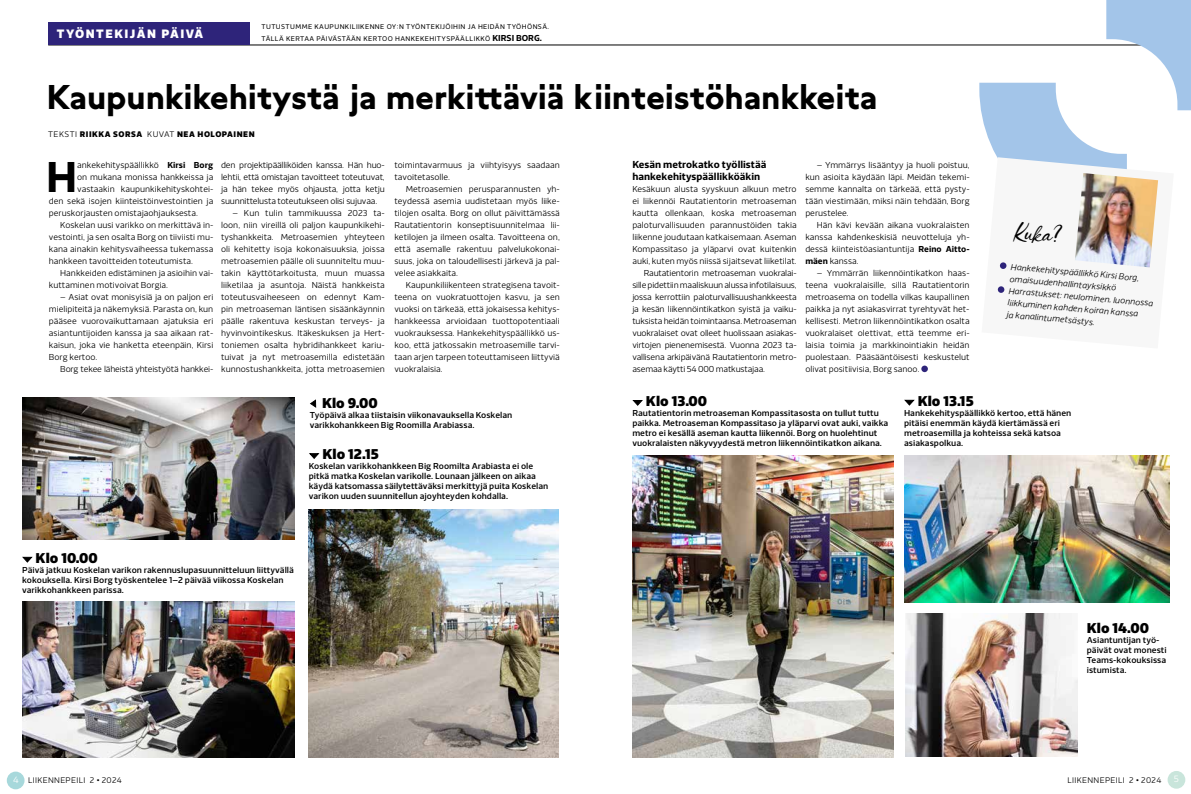
<style>
.page{position:relative;width:1191px;height:794px;background:#fff}
.page>*{position:absolute;margin:0;border:0;box-sizing:border-box;transform-origin:0 0}
.t1{font:700 42.4px "HKL Sans";color:#000}
.t2{font:700 32px "Grato Classic";letter-spacing:.015em;color:#000}
.t3{font:20px "Bright Cheerful";color:#000}
.t4{font:900 14px "HKL Sans";color:#000}
.t5{font:900 12px "HKL Sans";letter-spacing:.12em;color:#fff}
.t6{font:700 10px/12px "HKL Sans";color:#000}
.t7{font:300 9px "HKL Sans";color:#fff}
.t8{font:300 8.5px/12px "HKL Sans";color:#000;text-align:justify}
.t9{font:500 8.5px/10px "HKL Sans";color:#000}
.t10{font:300 8.5px "HKL Sans";letter-spacing:-.02em;color:#000}
.t11{font:italic 300 8.5px/12px "HKL Sans";color:#000}
.t12{font:300 8px "HKL Sans";letter-spacing:.04em;color:#000}
.t13{font:900 8px "HKL Sans";letter-spacing:.06em;color:#000}
.t14{font:6.7px "HKL Sans";letter-spacing:.06em;color:#000}
.s1{font-weight:700;font-size:8.5px}
.s2{font-weight:300}
.s3{font-weight:700}
.s4{font-size:9px;color:#fff}
</style>
<div class="page">
<div style="left:1167px;top:771px;width:18px;height:17px;background:#c9e5db;border-radius:50%"></div>
<div style="left:7px;top:771px;width:18px;height:18px;background:#a7d8db;border-radius:50%"></div>
<hr style="left:48px;top:45px;width:1143px;height:1px;background:#000">
<img style="left:904px;top:455px;width:265px;height:147px">
<img style="left:22px;top:397px;width:272px;height:143px">
<img style="left:22px;top:602px;width:272px;height:155px">
<img style="left:309px;top:509px;width:249px;height:248px">
<div style="left:48px;top:23px;width:201px;height:22px;background:#2e247a"></div>
<svg style="left:979px;top:0;width:212px;height:293px"></svg>
<svg style="left:999px;top:262px;width:7px;height:7px"></svg>
<div style="left:997px;top:286px;width:7px;height:7px;background:#2e247a;border-radius:50%"></div>
<div style="left:921px;top:365px;width:7px;height:7px;background:#2e247a;border-radius:50%"></div>
<svg style="left:310px;top:399px;width:7px;height:9px"></svg>
<svg style="left:22px;top:556px;width:11px;height:7px"></svg>
<svg style="left:309px;top:453px;width:11px;height:6px"></svg>
<svg style="left:632px;top:400px;width:11px;height:6px"></svg>
<svg style="left:904px;top:399px;width:11px;height:7px"></svg>
<img style="left:632px;top:455px;width:261px;height:302px">
<img style="left:905px;top:614px;width:172px;height:142px">
<img style="left:1075px;top:173px;width:83px;height:94px">
<h3 class="t5" style="left:57px;top:25px;width:148px">TYÖNTEKIJÄN PÄIVÄ</h3>
<p class="t14" style="left:261px;top:23px;width:289px">TUTUSTUMME KAUPUNKILIIKENNE OY:N TYÖNTEKIJÖIHIN JA HEIDÄN TYÖHÖNSÄ.</p>
<p class="t14" style="left:261px;top:35px;width:282px">TÄLLÄ KERTAA PÄIVÄSTÄÄN KERTOO HANKEKEHITYSPÄÄLLIKKÖ <span class="s1">KIRSI BORG.</span></p>
<h2 class="t2" style="left:47px;top:69px;width:832px">Kaupunkikehitystä ja merkittäviä kiinteistöhankkeita</h2>
<p class="t13" style="left:48px;top:129px;width:208px"><span class="s2">TEKSTI</span> RIIKKA SORSA <span class="s2">KUVAT</span> NEA HOLOPAINEN</p>
<h1 class="t1" style="left:46px;top:150px;width:33px">H</h1>
<p class="t8" style="left:77px;top:159px;width:138px">ankekehityspäällikkö <span class="s3">Kirsi Borg</span></p>
<p class="t8" style="left:221px;top:159px;width:165px">den projektipäälliköiden kanssa. Hän huo&shy;lehtii, että omistajan tavoitteet toteutuvat, ja hän tekee myös ohjausta, jotta ketju suunnittelusta toteutukseen olisi sujuvaa.</p>
<p class="t8" style="left:221px;top:207px;width:165px;text-indent:11px">– Kun tulin tammikuussa 2023 ta&shy;loon, niin vireillä oli paljon kaupunkikehi&shy;tyshankkeita. Metroasemien yhteyteen oli kehitetty isoja kokonaisuuksia, joissa metroasemien päälle oli suunniteltu muu&shy;takin käyttötarkoitusta, muun muassa liiketilaa ja asuntoja. Näistä hankkeista toteutusvaiheeseen on edennyt Kam&shy;pin metroaseman läntisen sisäänkäynnin päälle rakentuva keskustan terveys- ja hyvinvointikeskus. Itäkeskuksen ja Hert&shy;toniemen osalta hybridihankkeet kariu&shy;tuivat ja nyt metroasemilla edistetään kunnostushankkeita, jotta metroasemien</p>
<p class="t8" style="left:77px;top:171px;width:138px">on mukana monissa hankkeissa ja</p>
<p class="t8" style="left:77px;top:183px;width:138px">vastaakin kaupunkikehityskohtei-</p>
<p class="t8" style="left:49px;top:195px;width:166px">den sekä isojen kiinteistöinvestointien ja</p>
<p class="t8" style="left:49px;top:207px;width:150px">peruskorjausten omistajaohjauksesta.</p>
<p class="t8" style="left:60px;top:219px;width:155px">Koskelan uusi varikko on merkittävä in-</p>
<p class="t8" style="left:49px;top:231px;width:166px">vestointi, ja sen osalta Borg on tiiviisti mu-</p>
<p class="t8" style="left:49px;top:243px;width:166px">kana ainakin kehitysvaiheessa tukemassa</p>
<p class="t8" style="left:49px;top:255px;width:146px">hankkeen tavoitteiden toteutumista.</p>
<p class="t8" style="left:60px;top:267px;width:155px">Hankkeiden edistäminen ja asioihin vai-</p>
<p class="t8" style="left:49px;top:279px;width:121px">kuttaminen motivoivat Borgia.</p>
<p class="t8" style="left:49px;top:291px;width:166px;text-indent:11px">– Asiat ovat monisyisiä ja on paljon eri mielipiteitä ja näkemyksiä. Parasta on, kun pääsee vuorovaikuttamaan ajatuksia eri asiantuntijoiden kanssa ja saa aikaan rat&shy;kaisun, joka vie hanketta eteenpäin, Kirsi Borg kertoo.</p>
<p class="t10" style="left:60px;top:364px;width:155px">Borg tekee läheistä yhteistyötä hankkei-</p>
<p class="t8" style="left:394px;top:159px;width:167px">toimintavarmuus ja viihtyisyys saadaan tavoitetasolle.</p>
<p class="t8" style="left:394px;top:183px;width:167px;text-indent:11px">Metroasemien perusparannusten yh&shy;teydessä asemia uudistetaan myös liike&shy;tilojen osalta. Borg on ollut päivittämässä Rautatientorin konseptisuunnitelmaa lii&shy;ketilojen ja ilmeen osalta. Tavoitteena on, että asemalle rakentuu palvelukokonai&shy;suus, joka on taloudellisesti järkevä ja pal&shy;velee asiakkaita.</p>
<p class="t8" style="left:394px;top:279px;width:167px;text-indent:11px">Kaupunkiliikenteen strategisena tavoit&shy;teena on vuokratuottojen kasvu, ja sen vuoksi on tärkeää, että jokaisessa kehitys&shy;hankkeessa arvioidaan tuottopotentiaali vuokrauksessa. Hankekehityspäällikkö us&shy;koo, että jatkossakin metroasemille tarvi&shy;taan arjen tarpeen toteuttamiseen liittyviä vuokralaisia.</p>
<h3 class="t4" style="left:322px;top:394px;width:57px">Klo 9.00</h3>
<p class="t9" style="left:310px;top:410px;width:204px">Työpäivä alkaa tiistaisin viikonavauksella Koskelan varikkohankkeen Big Roomilla Arabiassa.</p>
<h3 class="t4" style="left:322px;top:445px;width:58px">Klo 12.15</h3>
<p class="t9" style="left:309px;top:461px;width:241px">Koskelan varikkohankkeen Big Roomilta Arabiasta ei ole pitkä matka Koskelan varikolle. Lounaan jälkeen on aikaa käydä katsomassa säilytettäväksi merkittyjä puita Koskelan varikon uuden suunnitellun ajoyhteyden kohdalla.</p>
<h3 class="t4" style="left:36px;top:548px;width:64px">Klo 10.00</h3>
<p class="t9" style="left:22px;top:565px;width:273px">Päivä jatkuu Koskelan varikon rakennuslupasuunnitteluun liittyvällä kokouksella. Kirsi Borg työskentelee 1–2 päivää viikossa Koskelan varikkohankkeen parissa.</p>
<p class="t6" style="left:632px;top:158px;width:135px">Kesän metrokatko työllistää hankekehityspäällikköäkin</p>
<p class="t8" style="left:632px;top:183px;width:166px">Kesäkuun alusta syyskuun alkuun metro</p>
<p class="t8" style="left:632px;top:195px;width:166px">ei liikennöi Rautatientorin metroaseman</p>
<p class="t8" style="left:632px;top:207px;width:166px">kautta ollenkaan, koska metroaseman</p>
<p class="t8" style="left:632px;top:219px;width:166px">paloturvallisuuden parannustöiden takia</p>
<p class="t8" style="left:632px;top:231px;width:166px">liikenne joudutaan katkaisemaan. Aseman</p>
<p class="t8" style="left:632px;top:243px;width:166px">Kompassitaso ja yläparvi ovat kuitenkin</p>
<p class="t8" style="left:632px;top:255px;width:166px">auki, kuten myös niissä sijaitsevat liiketilat.</p>
<p class="t10" style="left:643px;top:268px;width:154px">Rautatientorin metroaseman vuokralai-</p>
<p class="t10" style="left:632px;top:280px;width:166px">sille pidettiin maaliskuun alussa infotilaisuus,</p>
<p class="t10" style="left:632px;top:292px;width:166px">jossa kerrottiin paloturvallisuushankkeesta</p>
<p class="t10" style="left:632px;top:304px;width:166px">ja kesän liikennöintikatkon syistä ja vaiku-</p>
<p class="t10" style="left:632px;top:316px;width:166px">tuksista heidän toimintaansa. Metroaseman</p>
<p class="t10" style="left:632px;top:328px;width:166px">vuokralaiset ovat olleet huolissaan asiakas-</p>
<p class="t10" style="left:632px;top:340px;width:166px">virtojen pienenemisestä. Vuonna 2023 ta-</p>
<p class="t10" style="left:632px;top:352px;width:166px">vallisena arkipäivänä Rautatientorin metro-</p>
<p class="t10" style="left:632px;top:364px;width:134px">asemaa käytti 54 000 matkustajaa.</p>
<p class="t8" style="left:805px;top:159px;width:166px;text-indent:11px">– Ymmärrys lisääntyy ja huoli poistuu, kun asioita käydään läpi. Meidän tekemi&shy;semme kannalta on tärkeää, että pysty&shy;tään viestimään, miksi näin tehdään, Borg perustelee.</p>
<p class="t8" style="left:805px;top:219px;width:166px;text-indent:11px">Hän kävi kevään aikana vuokralaisten kanssa kahdenkeskisiä neuvotteluja yh&shy;dessä kiinteistöasiantuntija <span class="s3">Reino Aitto&shy;mäen</span> kanssa.</p>
<p class="t8" style="left:805px;top:267px;width:166px;text-indent:11px">– Ymmärrän liikennöintikatkon haas&shy;teena vuokralaisille, sillä Rautatientorin metroasema on todella vilkas kaupallinen paikka ja nyt asiakasvirrat tyrehtyvät het&shy;kellisesti. Metron liikennöintikatkon osalta vuokralaiset olettivat, että teemme eri&shy;laisia toimia ja markkinointiakin heidän puolestaan. Pääsääntöisesti keskustelut olivat positiivisia, Borg sanoo.</p>
<h3 class="t3" style="left:1013px;top:220px;width:52px;rotate:4deg">Kuka?</h3>
<p class="t11" style="left:1011px;top:261px;width:147px;rotate:5deg">Hankekehityspäällikkö Kirsi Borg, omaisuudenhallintayksikkö<br>Harrastukset: neulominen, luonnossa liikkuminen kahden koiran kanssa<br>ja kanalintumetsästys.</p>
<h3 class="t4" style="left:646px;top:392px;width:63px">Klo 13.00</h3>
<p class="t9" style="left:632px;top:408px;width:257px">Rautatientorin metroaseman Kompassitasosta on tullut tuttu paikka. Metroaseman Kompassitaso ja yläparvi ovat auki, vaikka metro ei kesällä aseman kautta liikennöi. Borg on huolehtinut vuokralaisten näkyvyydestä metron liikennöintikatkon aikana.</p>
<h3 class="t4" style="left:917px;top:391px;width:58px">Klo 13.15</h3>
<p class="t9" style="left:904px;top:408px;width:169px">Hankekehityspäällikkö kertoo, että hänen pitäisi enemmän käydä kiertämässä eri metroasemilla ja kohteissa sekä katsoa asiakaspolkua.</p>
<h3 class="t4" style="left:1086px;top:619px;width:64px">Klo 14.00</h3>
<p class="t9" style="left:1086px;top:635px;width:81px">Asiantuntijan työ&shy;päivät ovat monesti<br>Teams-kokouksissa istumista.</p>
<p class="t12" style="left:13px;top:775px;width:110px"><span class="s4">4</span> LIIKENNEPEILI 2 • 2024</p>
<p class="t12" style="left:1067px;top:776px;width:95px">LIIKENNEPEILI 2 • 2024</p>
<p class="t7" style="left:1173px;top:774px;width:7px">5</p>
</div>
